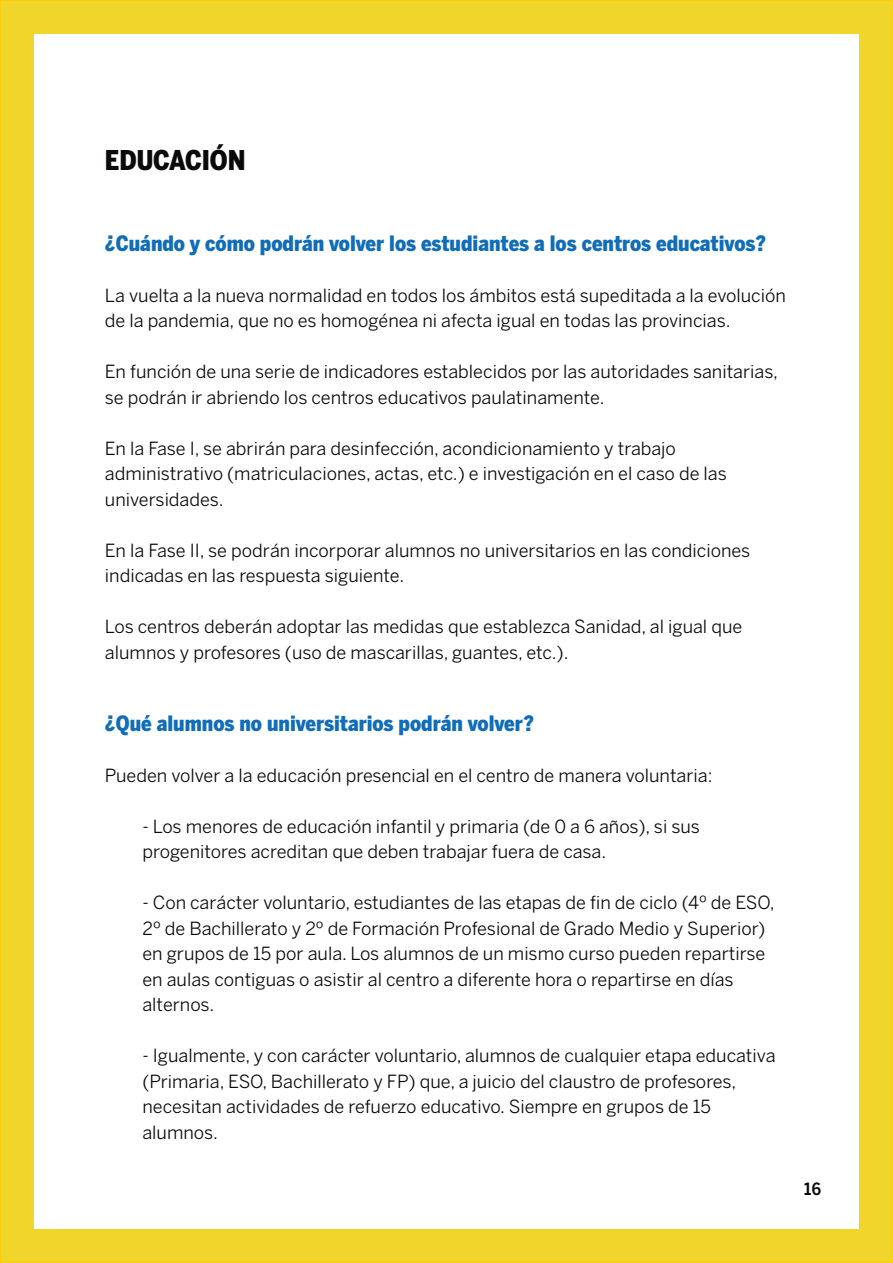
<style>
.page{position:relative;width:893px;height:1263px;background:#f0d52b}
.page>*{position:absolute;margin:0;border:0;box-sizing:border-box;transform-origin:0 0}
.t1{font:900 27px "Benton Sans Cond";color:#0c090d}
.t2{font:900 21px "Benton Sans Cond";color:#116db7}
.t3{font:21px "Benton Sans Cond Medium SC";color:#0c090d}
.t4{font:18px/25.5px "Benton Sans";color:#0c090d}
</style>
<div class="page">
<div style="left:34px;top:34px;width:825px;height:1195px;background:#fff"></div>
<h1 class="t1" style="left:105px;top:144px;width:142px">EDUCACIÓN</h1>
<p class="t2" style="left:105px;top:231px;width:663px">¿Cuándo y cómo podrán volver los estudiantes a los centros educativos?</p>
<p class="t4" style="left:105px;top:282px;width:682px">La vuelta a la nueva normalidad en todos los ámbitos está supeditada a la evolución de la pandemia, que no es homogénea ni afecta igual en todas las provincias.</p>
<p class="t4" style="left:105px;top:359px;width:675px">En función de una serie de indicadores establecidos por las autoridades sanitarias, se podrán ir abriendo los centros educativos paulatinamente.</p>
<p class="t4" style="left:105px;top:435px;width:623px">En la Fase I, se abrirán para desinfección, acondicionamiento y trabajo administrativo (matriculaciones, actas, etc.) e investigación en el caso de las universidades.</p>
<p class="t4" style="left:105px;top:537px;width:647px">En la Fase II, se podrán incorporar alumnos no universitarios en las condiciones indicadas en las respuesta siguiente.</p>
<p class="t4" style="left:105px;top:614px;width:639px">Los centros deberán adoptar las medidas que establezca Sanidad, al igual que alumnos y profesores (uso de mascarillas, guantes, etc.).</p>
<p class="t2" style="left:105px;top:711px;width:430px">¿Qué alumnos no universitarios podrán volver?</p>
<p class="t4" style="left:105px;top:762px;width:609px">Pueden volver a la educación presencial en el centro de manera voluntaria:</p>
<p class="t4" style="left:142px;top:813px;width:559px">- Los menores de educación infantil y primaria (de 0 a 6 años), si sus progenitores acreditan que deben trabajar fuera de casa.</p>
<p class="t4" style="left:142px;top:890px;width:634px">- Con carácter voluntario, estudiantes de las etapas de fin de ciclo (4º de ESO, 2º de Bachillerato y 2º de Formación Profesional de Grado Medio y Superior) en grupos de 15 por aula. Los alumnos de un mismo curso pueden repartirse en aulas contiguas o asistir al centro a diferente hora o repartirse en días alternos.</p>
<p class="t4" style="left:142px;top:1043px;width:635px">- Igualmente, y con carácter voluntario, alumnos de cualquier etapa educativa (Primaria, ESO, Bachillerato y FP) que, a juicio del claustro de profesores, necesitan actividades de refuerzo educativo. Siempre en grupos de 15 alumnos.</p>
<p class="t3" style="left:804px;top:1175px;width:19px">16</p>
</div>
